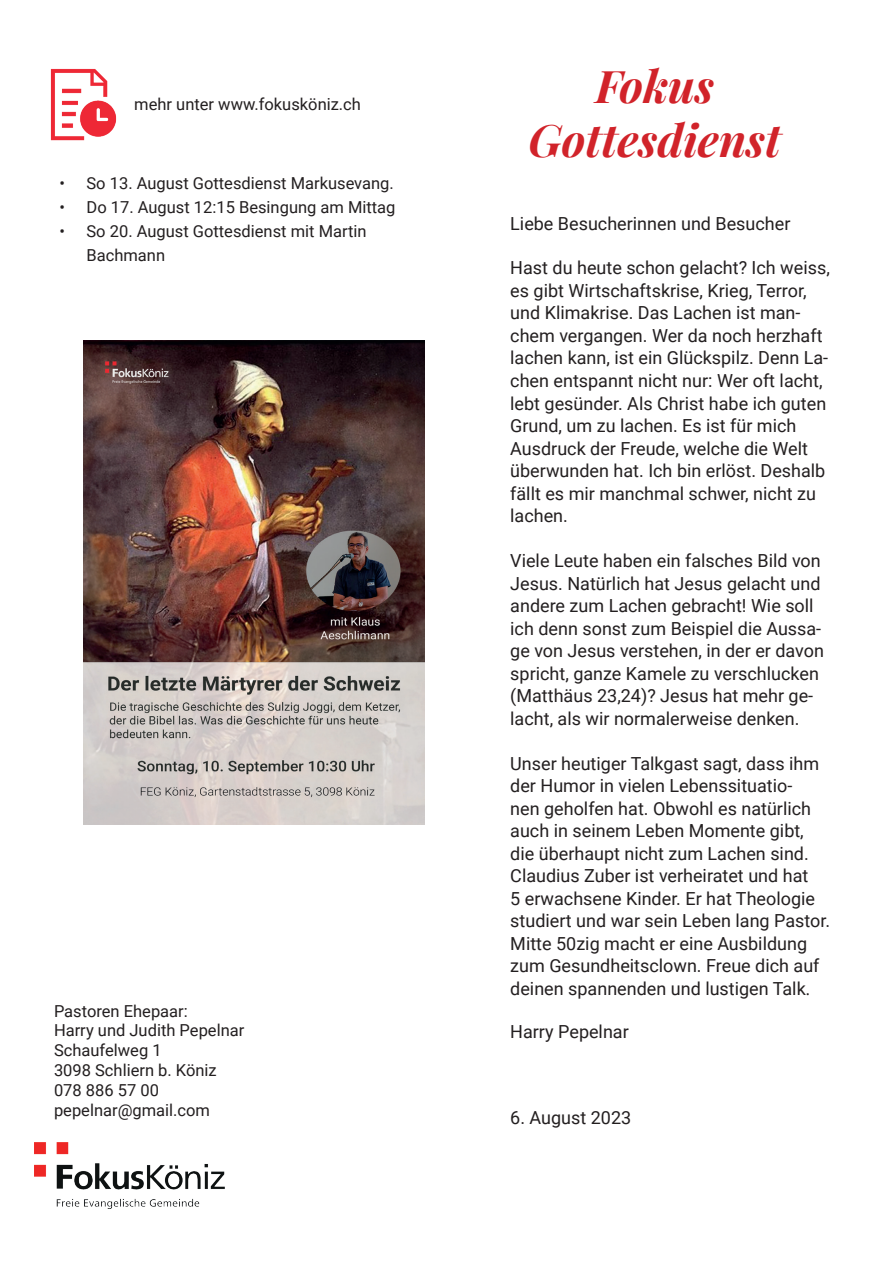
<style>
.page{position:relative;width:893px;height:1263px;background:#fff}
.page>*{position:absolute;margin:0;border:0;box-sizing:border-box;transform-origin:0 0}
.t1{font:italic 700 45px/54px "Playfair Display";color:#d1232a;text-align:center}
.t2{font:18px/22.5px "Roboto";color:#231f20}
.t3{font:16.5px/19.8px "Roboto";color:#231f20}
.s1{font-family:"Minion Pro"}
</style>
<div class="page">
<img style="left:50px;top:68px;width:67px;height:72px">
<img style="left:34px;top:1142px;width:191px;height:67px">
<img style="left:84px;top:341px;width:341px;height:483px">
<p class="t3" style="left:134px;top:94px;width:228px">mehr unter www.fokusköniz.ch</p>
<p class="t3" style="left:60px;top:172px;width:336px">• So 13. August Gottesdienst Markusevang.</p>
<p class="t3" style="left:60px;top:196px;width:337px">• Do 17. August 12:15 Besingung am Mittag</p>
<p class="t3" style="left:87px;top:218px;width:281px;line-height:24px;text-indent:-27px">• So 20. August Gottesdienst mit Martin<br>Bachmann</p>
<p class="t3" style="left:54px;top:1000px;width:192px">Pastoren Ehepaar:<br>Harry und Judith Pepelnar<br>Schaufelweg 1<br>3098 Schliern b. Köniz<br>078 886 57 00 pepelnar@gmail.com</p>
<h1 class="t1" style="left:529px;top:57px;width:254px">Fokus<br>Gottesdienst</h1>
<p class="t2" style="left:510px;top:212px;width:282px">Liebe Besucherinnen und Besucher</p>
<p class="t2" style="left:510px;top:256px;width:321px">Hast du heute schon gelacht? Ich weiss, es gibt Wirtschaftskrise, Krieg, Terror, und Klimakrise. Das Lachen ist man&shy;chem vergangen. Wer da noch herzhaft lachen kann, ist ein Glückspilz. Denn La&shy;chen entspannt nicht nur: Wer oft lacht, lebt gesünder. Als Christ habe ich guten Grund, um zu lachen. Es ist für mich Ausdruck der Freude, welche die Welt überwunden hat. Ich bin erlöst. Deshalb fällt es mir manchmal schwer, nicht zu lachen.</p>
<p class="t2" style="left:510px;top:549px;width:315px">Viele Leute haben ein falsches Bild von Jesus. Natürlich hat Jesus gelacht und andere zum Lachen gebracht! Wie soll ich denn sonst zum Beispiel die Aussa&shy;ge von Jesus verstehen, in der er davon spricht, ganze Kamele zu verschlucken (Matthäus 23,24)? Jesus hat mehr ge&shy;lacht, als wir normalerweise denken.</p>
<p class="t2" style="left:510px;top:751px;width:321px">Unser heutiger Talkgast sagt, dass ihm der Humor in vielen Lebenssituatio-<br>nen geholfen hat. Obwohl es natürlich auch in seinem Leben Momente gibt, die überhaupt nicht zum Lachen sind.<br>Claudius Zuber ist verheiratet und hat<br>5 erwachsene Kinder. Er hat Theologie studiert und war sein Leben lang Pastor.<br>Mitte 50zig macht er eine Ausbildung zum Gesundheitsclown. Freue dich auf deinen spannenden und lustigen Talk<span class="s1">.</span></p>
<p class="t2" style="left:510px;top:1019px;width:120px">Harry Pepelnar</p>
<p class="t2" style="left:510px;top:1106px;width:122px">6. August 2023</p>
</div>
